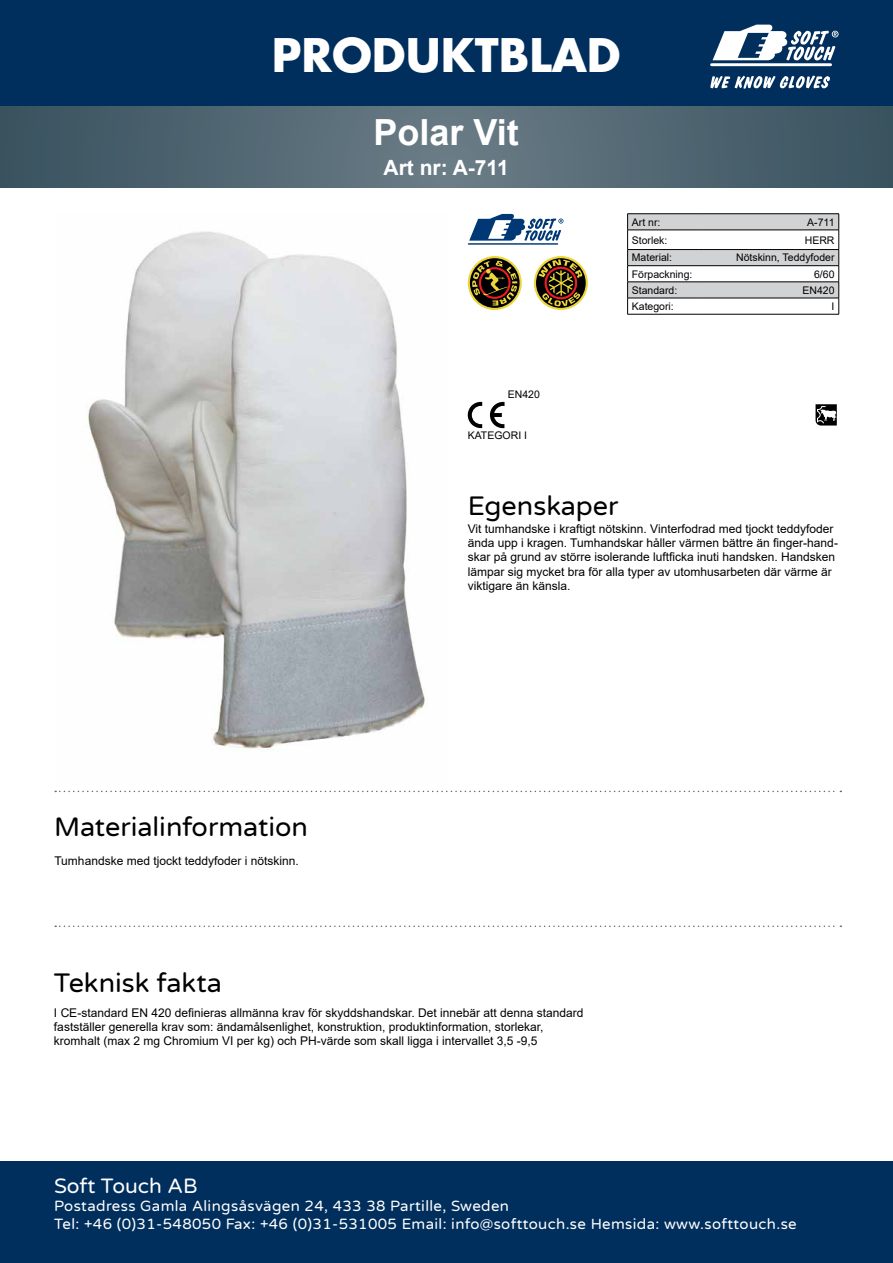
<style>
.page{position:relative;width:893px;height:1263px;background:#fff}
.page>*{position:absolute;margin:0;border:0;box-sizing:border-box;transform-origin:0 0}
.t1{font:700 45px "Futura Std";color:#fff}
.t2{font:700 36px "Arial";color:#fff}
.t3{font:27px "Varela Round";color:#000}
.t4{font:21px "Varela Round";color:#fff}
.t5{font:700 21px "Arial";color:#fff}
.t6{font:15px/18px "Varela Round";letter-spacing:.025em;color:#fff}
.t7{font:12px/14.4px "Arial";color:#000}
.t8{font:10.5px "Arial";color:#000}
</style>
<div class="page">
<div style="left:0;top:0;width:893px;height:106px;background:#002f5d"></div>
<div style="left:0;top:1161px;width:893px;height:102px;background:#002f5d"></div>
<img style="left:0;top:106px;width:893px;height:81px">
<svg style="left:710px;top:25px;width:128px;height:42px"></svg>
<svg style="left:710px;top:76px;width:120px;height:13px"></svg>
<svg style="left:55px;top:791px;width:786px;height:1px"></svg>
<svg style="left:55px;top:925px;width:786px;height:2px"></svg>
<img style="left:86px;top:231px;width:342px;height:519px">
<hr style="left:468px;top:243px;width:89px;height:2px;background:#003875">
<svg style="left:469px;top:214px;width:94px;height:27px"></svg>
<svg style="left:490px;top:402px;width:15px;height:26px"></svg>
<svg style="left:468px;top:402px;width:14px;height:26px"></svg>
<hr style="left:627px;top:213px;width:71px;height:1px;background:#000">
<hr style="left:698px;top:213px;width:141px;height:1px;background:#000">
<svg style="left:627px;top:214px;width:212px;height:100px"></svg>
<hr style="left:627px;top:314px;width:71px;height:1px;background:#000">
<hr style="left:698px;top:314px;width:141px;height:1px;background:#000">
<svg style="left:815px;top:404px;width:22px;height:21px"></svg>
<svg style="left:534px;top:256px;width:54px;height:54px"></svg>
<svg style="left:536px;top:258px;width:50px;height:50px"></svg>
<svg style="left:538px;top:259px;width:44px;height:47px"></svg>
<svg style="left:468px;top:256px;width:54px;height:54px"></svg>
<svg style="left:470px;top:258px;width:50px;height:50px"></svg>
<svg style="left:472px;top:261px;width:45px;height:45px"></svg>
<h1 class="t1" style="left:272px;top:25px;width:350px">PRODUKTBLAD</h1>
<h2 class="t2" style="left:373px;top:107px;width:147px">Polar Vit</h2>
<h3 class="t5" style="left:384px;top:153px;width:127px">Art nr: A-711</h3>
<p class="t8" style="left:508px;top:388px;width:34px">EN420</p>
<p class="t8" style="left:468px;top:428px;width:61px">KATEGORI I</p>
<p class="t8" style="left:632px;top:215px;width:30px">Art nr:</p>
<p class="t8" style="left:807px;top:215px;width:29px">A-711</p>
<p class="t8" style="left:632px;top:233px;width:37px">Storlek:</p>
<p class="t8" style="left:805px;top:233px;width:31px">HERR</p>
<p class="t8" style="left:632px;top:250px;width:42px">Material:</p>
<p class="t8" style="left:736px;top:250px;width:100px">Nötskinn, Teddyfoder</p>
<p class="t8" style="left:632px;top:267px;width:62px">Förpackning:</p>
<p class="t8" style="left:814px;top:267px;width:22px">6/60</p>
<p class="t8" style="left:632px;top:283px;width:47px">Standard:</p>
<p class="t8" style="left:802px;top:283px;width:34px">EN420</p>
<p class="t8" style="left:632px;top:299px;width:44px">Kategori:</p>
<p class="t8" style="left:832px;top:299px;width:4px">I</p>
<h3 class="t3" style="left:54px;top:808px;width:255px">Materialinformation</h3>
<p class="t7" style="left:54px;top:853px;width:246px">Tumhandske med tjockt teddyfoder i nötskinn.</p>
<h3 class="t3" style="left:468px;top:487px;width:152px">Egenskaper</h3>
<p class="t7" style="left:468px;top:521px;width:372px">Vit tumhandske i kraftigt nötskinn. Vinterfodrad med tjockt teddyfoder ända upp i kragen. Tumhandskar håller värmen bättre än finger-hand&shy;skar på grund av större isolerande luftficka inuti handsken. Handsken lämpar sig mycket bra för alla typer av utomhusarbeten där värme är viktigare än känsla.</p>
<h3 class="t3" style="left:54px;top:964px;width:169px">Teknisk fakta</h3>
<p class="t7" style="left:54px;top:1005px;width:531px">I CE-standard EN 420 definieras allmänna krav för skyddshandskar. Det innebär att denna standard fastställer generella krav som: ändamålsenlighet, konstruktion, produktinformation, storlekar, kromhalt (max 2 mg Chromium VI per kg) och PH-värde som skall ligga i intervallet 3,5 -9,5</p>
<h3 class="t4" style="left:54px;top:1171px;width:145px">Soft Touch AB</h3>
<p class="t6" style="left:54px;top:1196px;width:744px">Postadress Gamla Alingsåsvägen 24, 433 38 Partille, Sweden<br>Tel: +46 (0)31-548050 Fax: +46 (0)31-531005 Email: info@softtouch.se Hemsida: www.softtouch.se</p>
</div>
